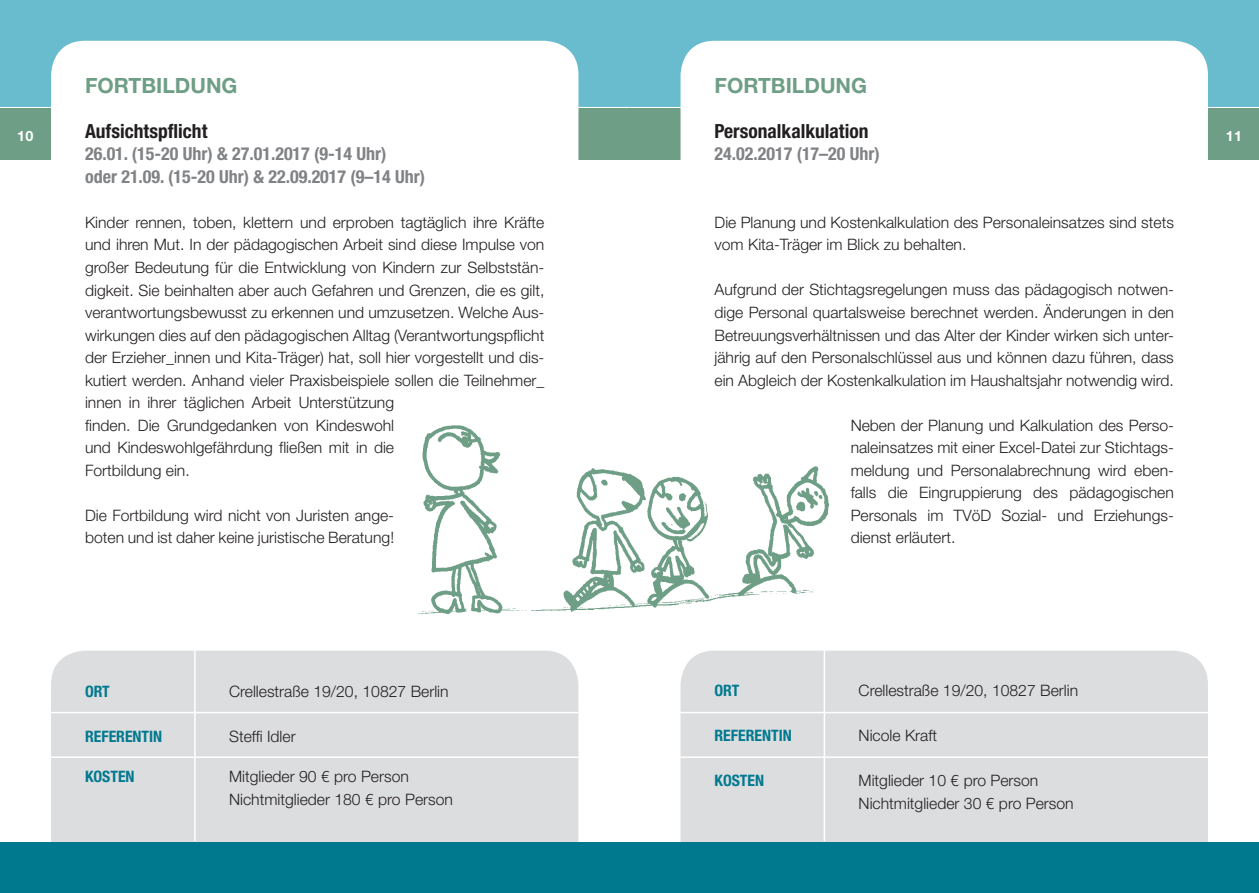
<style>
.page{position:relative;width:1259px;height:893px;background:#fff}
.page>*{position:absolute;margin:0;border:0;box-sizing:border-box;transform-origin:0 0}
.t1{font:700 21px "Helvetica Neue";color:#6f9e86}
.t2{font:700 condensed 19.5px "Helvetica Neue";color:#231f20}
.t3{font:700 condensed 18px/22.5px "Helvetica Neue";color:#808285}
.t4{font:300 15.75px/22.5px "Helvetica Neue";color:#231f20}
.t5{font:700 condensed 15.75px "Helvetica Neue";color:#00798f}
.t6{font:700 14.25px "Helvetica Neue";color:#fff}
</style>
<div class="page">
<div style="left:629px;top:0;width:630px;height:159px;background:#68bcce"></div>
<div style="left:0;top:0;width:629px;height:159px;background:#68bcce"></div>
<div style="left:0;top:842px;width:629px;height:51px;background:#00798f"></div>
<div style="left:629px;top:842px;width:630px;height:51px;background:#00798f"></div>
<hr style="left:629px;top:107px;width:630px;height:1px;background:#fff">
<hr style="left:0;top:107px;width:629px;height:1px;background:#fff">
<div style="left:0;top:108px;width:629px;height:51px;background:#6f9e86"></div>
<div style="left:629px;top:108px;width:630px;height:51px;background:#6f9e86"></div>
<div style="left:680px;top:41px;width:528px;height:601px;background:#fff;border-radius:34px"></div>
<div style="left:51px;top:41px;width:527px;height:601px;background:#fff;border-radius:34px"></div>
<div style="left:51px;top:651px;width:527px;height:191px;background:#dcdddf"></div>
<div style="left:680px;top:651px;width:528px;height:191px;background:#dcdddf"></div>
<hr style="left:51px;top:756px;width:527px;height:2px;background:#fff">
<hr style="left:51px;top:712px;width:527px;height:1px;background:#fff">
<hr style="left:194px;top:650px;width:2px;height:191px;background:#fff">
<hr style="left:680px;top:756px;width:528px;height:2px;background:#fff">
<hr style="left:680px;top:712px;width:528px;height:1px;background:#fff">
<hr style="left:823px;top:650px;width:2px;height:191px;background:#fff">
<img style="left:415px;top:425px;width:414px;height:190px">
<h1 class="t1" style="left:85px;top:72px;width:154px">FORTBILDUNG</h1>
<p class="t2" style="left:85px;top:119px;width:124px">Aufsichtspflicht</p>
<p class="t3" style="left:85px;top:143px;width:341px">26.01. (15-20 Uhr) &amp; 27.01.2017 (9-14 Uhr)<br>oder 21.09. (15-20 Uhr) &amp; 22.09.2017 (9–14 Uhr)</p>
<p class="t4" style="left:85px;top:211px;width:461px">Kinder rennen, toben, klettern und erproben tagtäglich ihre Kräfte und ihren Mut. In der pädagogischen Arbeit sind diese Impulse von großer Bedeutung für die Entwicklung von Kindern zur Selbststän&shy;digkeit. Sie beinhalten aber auch Gefahren und Grenzen, die es gilt, verantwortungsbewusst zu erkennen und umzusetzen. Welche Aus&shy;wirkungen dies auf den pädagogischen Alltag (Verantwortungspflicht der Erzieher_innen und Kita-Träger) hat, soll hier vorgestellt und dis&shy;kutiert werden. Anhand vieler Praxisbeispiele sollen die Teilnehmer_ innen in ihrer täglichen Arbeit Unterstützung<br>finden. Die Grundgedanken von Kindeswohl<br>und Kindeswohlgefährdung fließen mit in die<br>Fortbildung ein.</p>
<p class="t4" style="left:85px;top:503px;width:310px">Die Fortbildung wird nicht von Juristen ange&shy;boten und ist daher keine juristische Beratung!</p>
<h1 class="t1" style="left:714px;top:72px;width:154px">FORTBILDUNG</h1>
<p class="t2" style="left:714px;top:119px;width:155px">Personalkalkulation</p>
<p class="t3" style="left:714px;top:143px;width:167px">24.02.2017 (17–20 Uhr)</p>
<p class="t6" style="left:17px;top:127px;width:18px">10</p>
<p class="t6" style="left:1225px;top:127px;width:18px">11</p>
<p class="t4" style="left:714px;top:211px;width:461px">Die Planung und Kostenkalkulation des Personaleinsatzes sind stets vom Kita-Träger im Blick zu behalten.</p>
<p class="t4" style="left:714px;top:278px;width:461px;text-align:justify">Aufgrund der Stichtagsregelungen muss das pädagogisch notwen&shy;dige Personal quartalsweise berechnet werden. Änderungen in den Betreuungsverhältnissen und das Alter der Kinder wirken sich unter&shy;jährig auf den Personalschlüssel aus und können dazu führen, dass ein Abgleich der Kostenkalkulation im Haushaltsjahr notwendig wird.</p>
<p class="t4" style="left:850px;top:413px;width:325px;text-align:justify">Neben der Planung und Kalkulation des Perso&shy;naleinsatzes mit einer Excel-Datei zur Stichtags&shy;meldung und Personalabrechnung wird eben&shy;falls die Eingruppierung des pädagogischen Personals im TVöD Sozial- und Erziehungs&shy;dienst erläutert.</p>
<p class="t5" style="left:85px;top:681px;width:26px">ORT</p>
<p class="t4" style="left:229px;top:679px;width:221px">Crellestraße 19/20, 10827 Berlin</p>
<p class="t5" style="left:85px;top:726px;width:79px">REFERENTIN</p>
<p class="t4" style="left:229px;top:724px;width:68px">Steffi Idler</p>
<p class="t5" style="left:85px;top:767px;width:51px">KOSTEN</p>
<p class="t4" style="left:229px;top:765px;width:225px">Mitglieder 90 € pro Person<br>Nichtmitglieder 180 € pro Person</p>
<p class="t5" style="left:714px;top:681px;width:26px">ORT</p>
<p class="t4" style="left:858px;top:679px;width:221px">Crellestraße 19/20, 10827 Berlin</p>
<p class="t5" style="left:714px;top:726px;width:79px">REFERENTIN</p>
<p class="t4" style="left:858px;top:724px;width:80px">Nicole Kraft</p>
<p class="t5" style="left:714px;top:771px;width:51px">KOSTEN</p>
<p class="t4" style="left:858px;top:769px;width:217px">Mitglieder 10 € pro Person<br>Nichtmitglieder 30 € pro Person</p>
</div>
